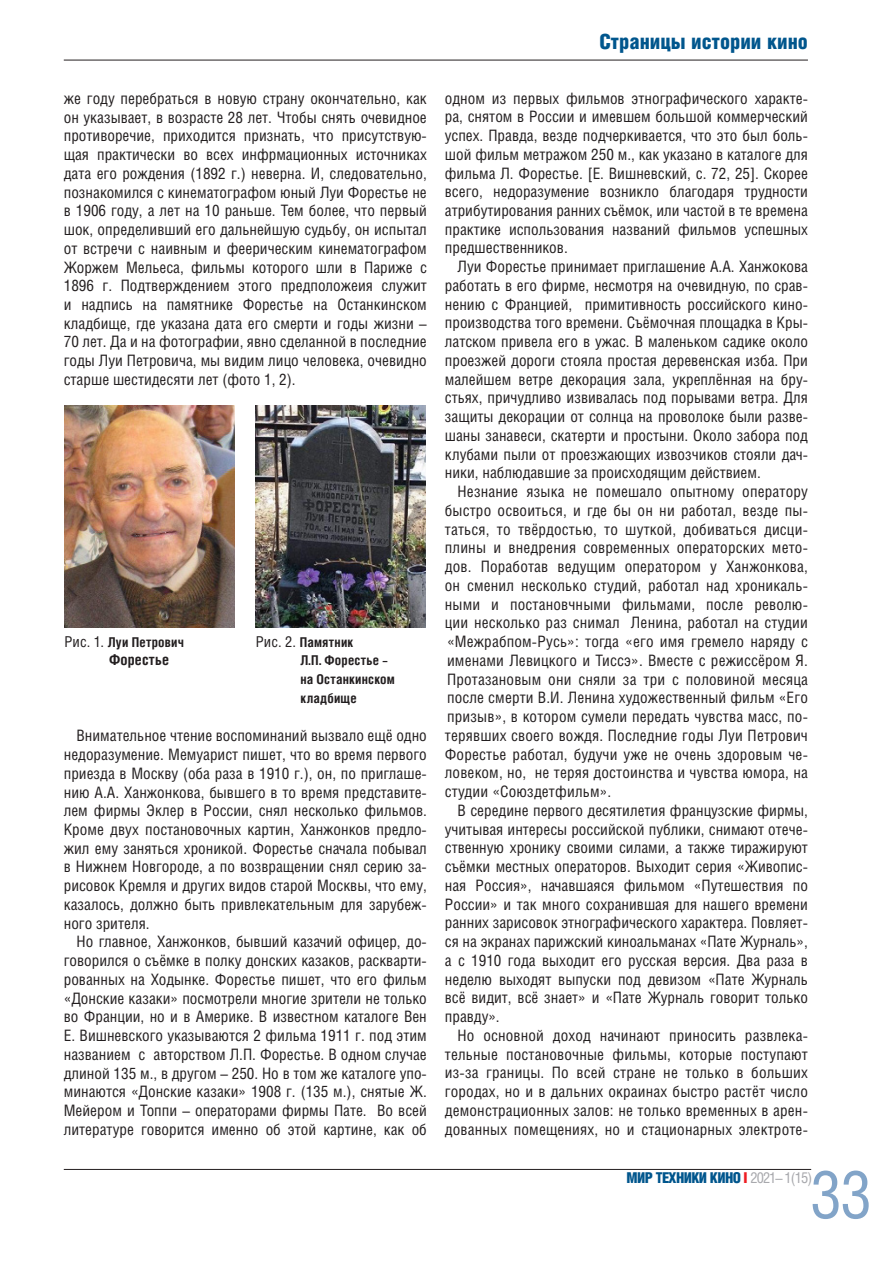
<style>
.page{position:relative;width:893px;height:1263px;background:#fff}
.page>*{position:absolute;margin:0;border:0;box-sizing:border-box;transform-origin:0 0}
.t1{font:66px "Helios Cond";color:#82a4c8}
.t2{font:21px "Helios Cond Black C";color:#00568d}
.t3{font:15.75px/18.8px "Helios Cond";color:#231f20;text-align:justify}
.t4{font:15px "Helios Cond Black C";letter-spacing:-.04em;color:#00568d}
.t5{font:700 15px "Helios Cond";letter-spacing:.01em;color:#231f20}
.t6{font:700 13.5px/18.8px "Helios Cond";letter-spacing:.015em;color:#231f20}
.s1{font-weight:400;font-size:15px}
.s2{color:#ee1d23}
.s3{font-family:"Helios Cond";color:#a8a9ad}
</style>
<div class="page">
<hr style="left:64px;top:1169px;width:747px;height:1px;background:#231f20">
<hr style="left:64px;top:60px;width:744px;height:1px;background:#231f20">
<img style="left:256px;top:406px;width:170px;height:222px">
<img style="left:64px;top:406px;width:170px;height:222px">
<p class="t3" style="left:64px;top:89px;width:365px">же году перебраться в новую страну окончательно, как он указывает, в возрасте 28 лет. Чтобы снять очевидное противоречие, приходится признать, что присутствую&shy;щая практически во всех инфрмационных источниках дата его рождения (1892 г.) неверна. И, следовательно, познакомился с кинематографом юный Луи Форестье не в 1906 году, а лет на 10 раньше. Тем более, что первый шок, определивший его дальнейшую судьбу, он испытал от встречи с наивным и феерическим кинематографом Жоржем Мельеса, фильмы которого шли в Париже с 1896 г. Подтверждением этого предположеия служит и надпись на памятнике Форестье на Останкинском кладбище, где указана дата его смерти и годы жизни – 70 лет. Да и на фотографии, явно сделанной в последние годы Луи Петровича, мы видим лицо человека, очевидно старше шестидесяти лет (фото 1, 2).</p>
<p class="t6" style="left:64px;top:632px;width:121px"><span class="s1">Рис. 1.</span> Луи Петрович</p>
<p class="t5" style="left:109px;top:651px;width:62px">Форестье</p>
<p class="t6" style="left:300px;top:632px;width:96px;text-indent:-45px"><span class="s1">Рис. 2.</span> Памятник<br>Л.П. Форестье – на Останкинском кладбище</p>
<p class="t3" style="left:64px;top:726px;width:365px;text-indent:13px">Внимательное чтение воспоминаний вызвало ещё одно недоразумение. Мемуарист пишет, что во время первого приезда в Москву (оба раза в 1910 г.), он, по приглаше&shy;нию А.А. Ханжонкова, бывшего в то время представите&shy;лем фирмы Эклер в России, снял несколько фильмов.<br>Кроме двух постановочных картин, Ханжонков предло&shy;жил ему заняться хроникой. Форестье сначала побывал в Нижнем Новгороде, а по возвращении снял серию за&shy;рисовок Кремля и других видов старой Москвы, что ему, казалось, должно быть привлекательным для зарубеж&shy;ного зрителя.</p>
<p class="t3" style="left:64px;top:932px;width:365px;text-indent:13px">Но главное, Ханжонков, бывший казачий офицер, до&shy;говорился о съёмке в полку донских казаков, раскварти&shy;рованных на Ходынке. Форестье пишет, что его фильм «Донские казаки» посмотрели многие зрители не только во Франции, но и в Америке. В известном каталоге Вен Е. Вишневского указываются 2 фильма 1911 г. под этим названием с авторством Л.П. Форестье. В одном случае длиной 135 м., в другом – 250. Но в том же каталоге упо&shy;минаются «Донские казаки» 1908 г. (135 м.), снятые Ж.<br>Мейером и Топпи – операторами фирмы Пате. Во всей литературе говорится именно об этой картине, как об</p>
<h2 class="t2" style="left:599px;top:29px;width:210px">Страницы истории кино</h2>
<p class="t3" style="left:445px;top:88px;width:365px">одном из первых фильмов этнографического характе&shy;ра, снятом в России и имевшем большой коммерческий успех. Правда, везде подчеркивается, что это был боль&shy;шой фильм метражом 250 м., как указано в каталоге для фильма Л. Форестье. [Е. Вишневский, с. 72, 25]. Скорее всего, недоразумение возникло благодаря трудности атрибутирования ранних съёмок, или частой в те времена практике использования названий фильмов успешных предшественников.</p>
<p class="t3" style="left:445px;top:257px;width:365px;text-indent:13px">Луи Форестье принимает приглашение А.А. Ханжокова работать в его фирме, несмотря на очевидную, по срав&shy;нению с Францией, примитивность российского кино&shy;производства того времени. Съёмочная площадка в Кры&shy;латском привела его в ужас. В маленьком садике около проезжей дороги стояла простая деревенская изба. При малейшем ветре декорация зала, укреплённая на бру&shy;стьях, причудливо извивалась под порывами ветра. Для защиты декорации от солнца на проволоке были разве&shy;шаны занавеси, скатерти и простыни. Около забора под клубами пыли от проезжающих извозчиков стояли дач&shy;ники, наблюдавшие за происходящим действием.</p>
<p class="t3" style="left:445px;top:482px;width:365px;text-indent:13px">Незнание языка не помешало опытному оператору быстро освоиться, и где бы он ни работал, везде пы&shy;таться, то твёрдостью, то шуткой, добиваться дисци&shy;плины и внедрения современных операторских мето&shy;дов. Поработав ведущим оператором у Ханжонкова, он сменил несколько студий, работал над хроникаль&shy;ными и постановчными фильмами, после револю&shy;ции несколько раз снимал Ленина, работал на студии «Межрабпом-Русь»: тогда «его имя гремело наряду с именами Левицкого и Тиссэ». Вместе с режиссёром Я.<br>Протазановым они сняли за три с половиной месяца после смерти В.И. Ленина художественный фильм «Его призыв», в котором сумели передать чувства масс, по&shy;терявших своего вождя. Последние годы Луи Петрович Форестье работал, будучи уже не очень здоровым че&shy;ловеком, но, не теряя достоинства и чувства юмора, на студии «Союздетфильм».</p>
<p class="t3" style="left:445px;top:800px;width:365px;text-indent:13px">В середине первого десятилетия французские фирмы, учитывая интересы российской публики, снимают отече&shy;ственную хронику своими силами, а также тиражируют съёмки местных операторов. Выходит серия «Живопис&shy;ная Россия», начавшаяся фильмом «Путешествия по России» и так много сохранившая для нашего времени ранних зарисовок этнографического характера. Повляет&shy;ся на экранах парижский киноальманах «Пате Журналь», а с 1910 года выходит его русская версия. Два раза в неделю выходят выпуски под девизом «Пате Журналь всё видит, всё знает» и «Пате Журналь говорит только правду».</p>
<p class="t3" style="left:445px;top:1025px;width:365px;text-indent:13px">Но основной доход начинают приносить развлека&shy;тельные постановочные фильмы, которые поступают из-за границы. По всей стране не только в больших городах, но и в дальних окраинах быстро растёт число демонстрационных залов: не только временных в арен&shy;дованных помещениях, но и стационарных электроте-</p>
<h1 class="t1" style="left:810px;top:1155px;width:63px">33</h1>
<p class="t4" style="left:626px;top:1169px;width:187px">МИР ТЕХНИКИ КИНО <span class="s2">I</span> <span class="s3">2021– 1(15)</span></p>
</div>
